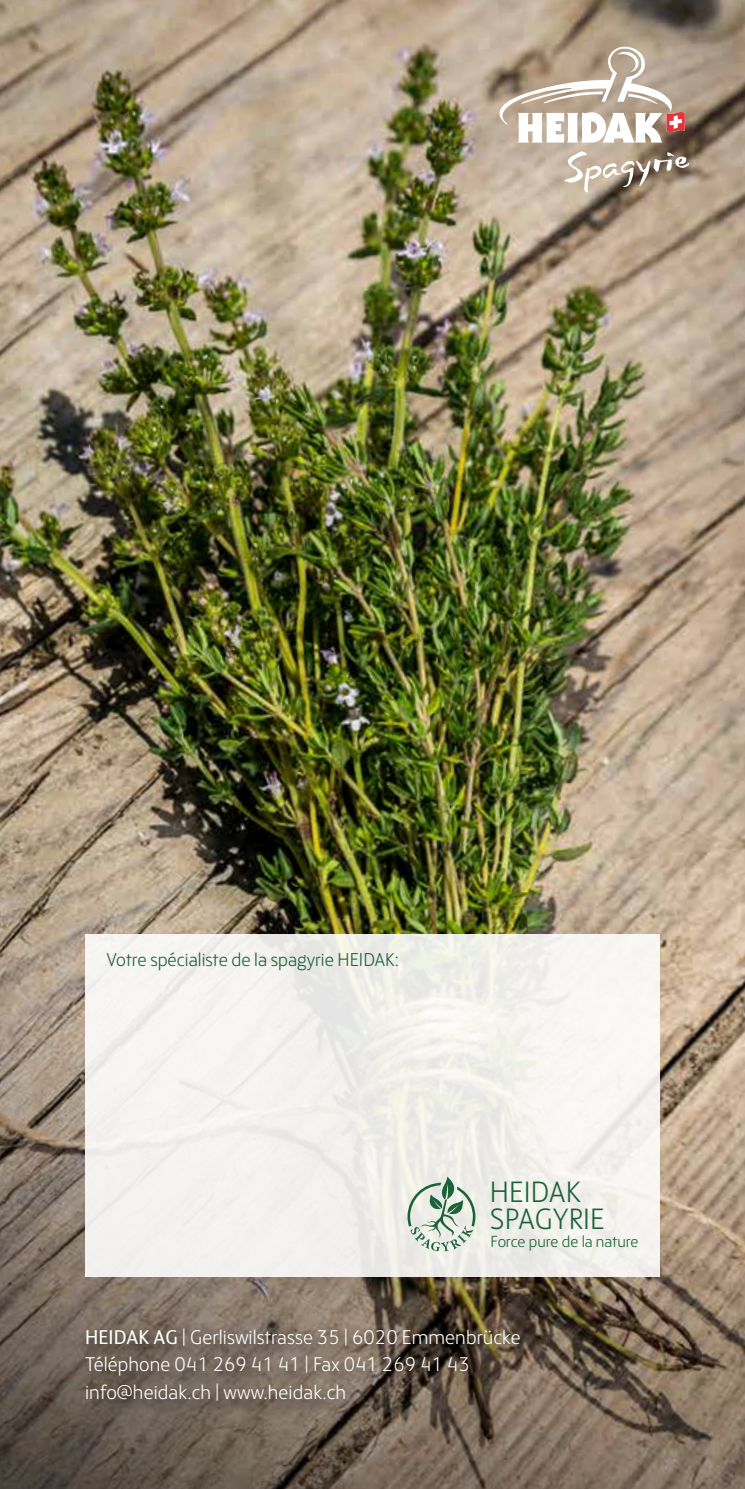
<style>
.page{position:relative;width:745px;height:1489px;background:#fff}
.page>*{position:absolute;margin:0;border:0;box-sizing:border-box;transform-origin:0 0}
.t1{font:300 29.75px/26.8px "FS Blake";color:#1a6338}
.t2{font:300 20px/27.5px "FS Blake";letter-spacing:.005em;color:#fff}
.t3{font:300 18.75px "FS Blake";color:#1a6338}
.t4{font:300 16.25px "FS Blake";letter-spacing:-.005em;color:#1a6338}
.s1{font-weight:400}
</style>
<div class="page">
<img style="left:0;top:0;width:744px;height:1488px">
<svg style="left:499px;top:47px;width:185px;height:96px"></svg>
<svg style="left:562px;top:151px;width:127px;height:41px;background:#b4a493"></svg>
<div style="left:78px;top:1321px;width:459px;height:96px;background:#000;opacity:.75"></div>
<div style="left:85px;top:934px;width:574px;height:342px;background:#f4f2f0"></div>
<svg style="left:407px;top:1176px;width:68px;height:75px"></svg>
<p class="t3" style="left:106px;top:946px;width:294px">Votre spécialiste de la spagyrie HEIDAK:</p>
<h1 class="t1" style="left:489px;top:1176px;width:116px">HEIDAK<br>SPAGYRIE</h1>
<p class="t4" style="left:490px;top:1230px;width:149px">Force pure de la nature</p>
<p class="t2" style="left:85px;top:1321px;width:436px"><span class="s1">HEIDAK AG</span> | Gerliswilstrasse 35 | 6020 Emmenbrücke<br>Téléphone 041 269 41 41 | Fax 041 269 41 43 info@heidak.ch | www.heidak.ch</p>
</div>
